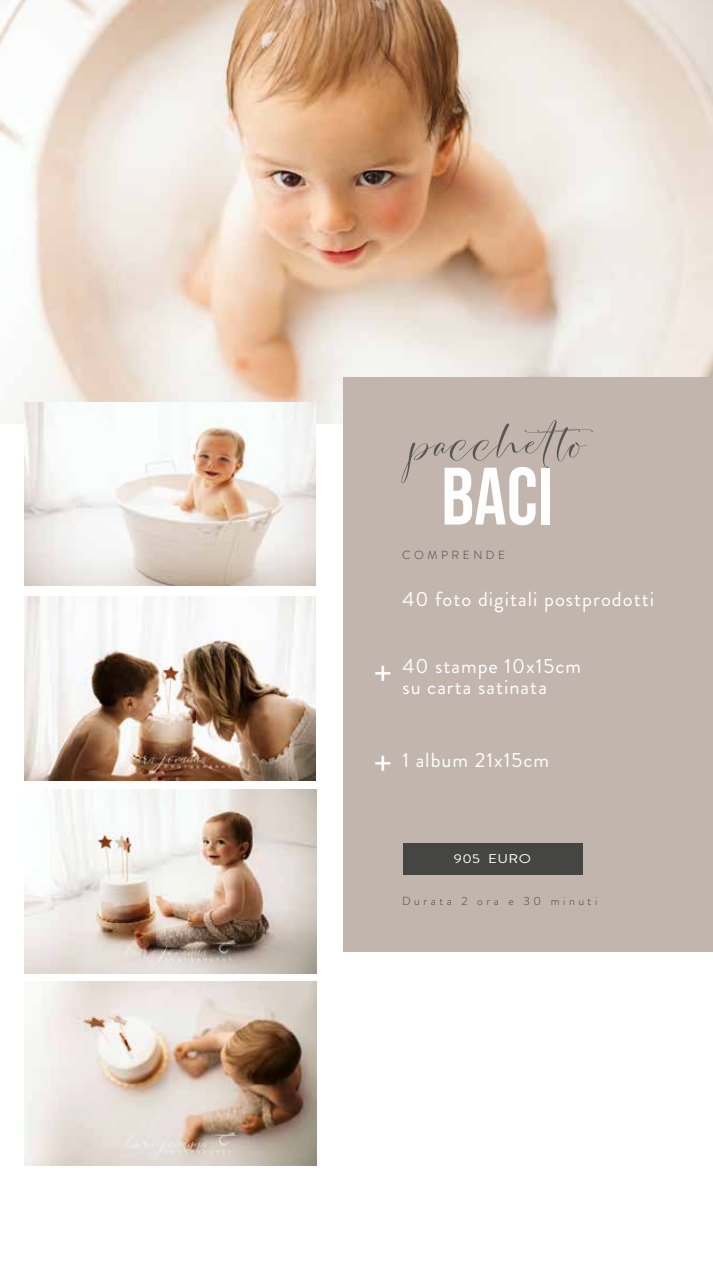
<style>
.page{position:relative;width:713px;height:1267px;background:#fff}
.page>*{position:absolute;margin:0;border:0;box-sizing:border-box;transform-origin:0 0}
.t1{font:81.15px "Bebas Neue";color:#fff}
.t2{font:72.3px "Simplified";letter-spacing:.01em;color:#575755;scale:1.38 1}
.t3{font:36.6px "Brandon Grotesque";color:#fff}
.t4{font:20.55px/21px "Brandon Grotesque";letter-spacing:.05em;color:#fff}
.t5{font:12.6px "Brandon Grotesque";letter-spacing:.03em;color:#fff;scale:1.18 1}
.t6{font:300 11.7px "Brandon Grotesque";letter-spacing:.3em;color:#454543}
.s1{font-size:36.6px}
</style>
<div class="page">
<img style="left:0;top:0;width:712px;height:423px">
<img style="left:25px;top:402px;width:291px;height:183px">
<img style="left:25px;top:790px;width:291px;height:183px">
<img style="left:25px;top:982px;width:291px;height:183px">
<img style="left:25px;top:597px;width:291px;height:183px">
<div style="left:343px;top:377px;width:369px;height:574px;background:#c1b5ae"></div>
<div style="left:402px;top:843px;width:180px;height:32px;background:#454543"></div>
<h2 class="t2" style="left:411px;top:410px;width:147px">pacchetto</h2>
<h1 class="t1" style="left:441px;top:450px;width:113px">BACI</h1>
<p class="t6" style="left:402px;top:546px;width:104px">COMPRENDE</p>
<p class="t4" style="left:402px;top:589px;width:253px">40 foto digitali postprodotti</p>
<h3 class="t3" style="left:373px;top:648px;width:20px">+</h3>
<p class="t4" style="left:402px;top:655px;width:180px">40 stampe 10x15cm su carta satinata</p>
<p class="t4" style="left:373px;top:750px;width:177px"><span class="s1">+</span> 1 album 21x15cm</p>
<h3 class="t3" style="left:373px;top:743px;width:20px">+</h3>
<p class="t5" style="left:453px;top:849px;width:67px">905 EURO</p>
<p class="t6" style="left:402px;top:892px;width:196px">Durata 2 ora e 30 minuti</p>
</div>
